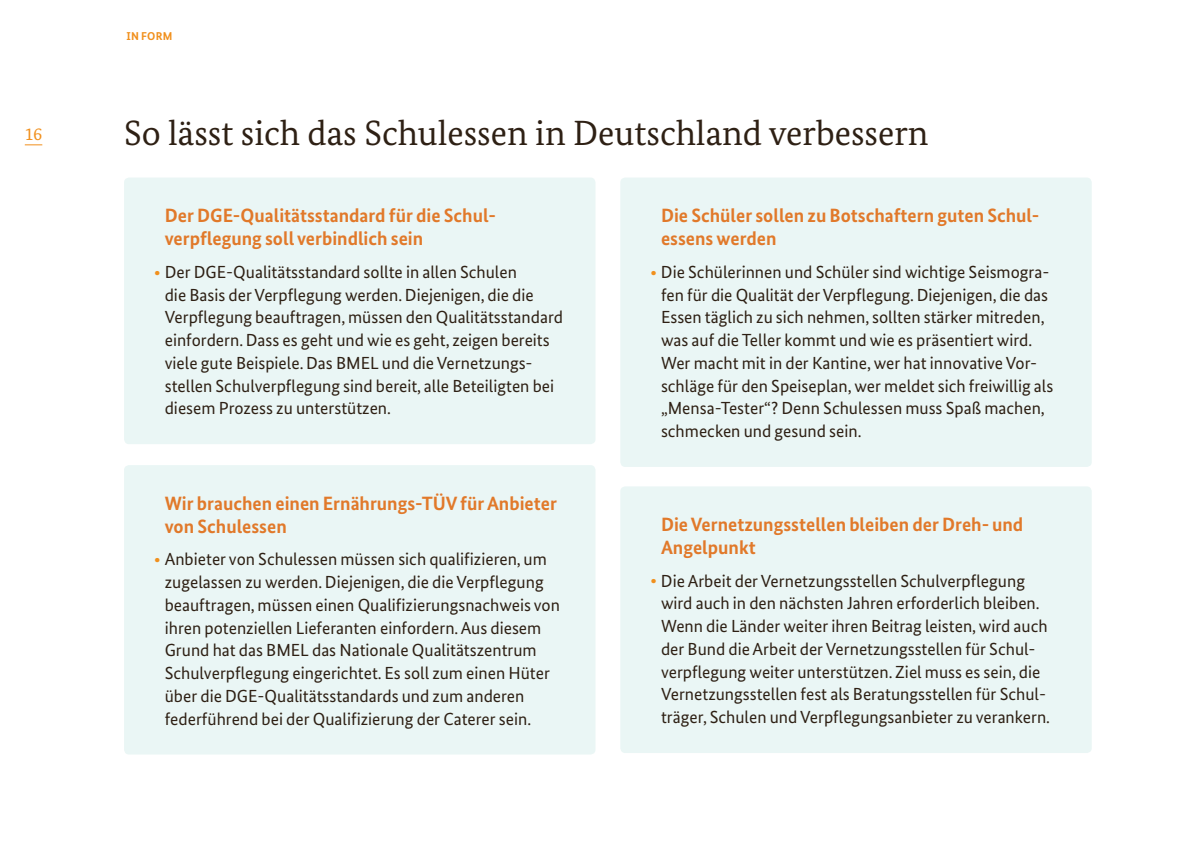
<style>
.page{position:relative;width:1191px;height:859px;background:#fff}
.page>*{position:absolute;margin:0;border:0;box-sizing:border-box;transform-origin:0 0}
.Überschrift_0{font:35px "Bundes Serif";color:#2e2014}
.t1{font:700 19.25px/22.8px "Bundes Sans";color:#e1792a}
.t2{font:17.5px/22.8px "Bundes Sans";color:#2e2014}
.t3{font:17.5px "Bundes Serif";color:#f1901d}
.t4{font:700 11.38px "Bundes Sans";letter-spacing:.025em;color:#f1901d}
.s1{font-size:21px;color:#f1901d}
</style>
<div class="page">
<svg style="left:25px;top:144px;width:17px;height:1px"></svg>
<div style="left:124px;top:177px;width:471px;height:267px;background:#eaf6f5;border-radius:5px"></div>
<div style="left:620px;top:486px;width:471px;height:266px;background:#eaf6f5;border-radius:5px"></div>
<div style="left:620px;top:177px;width:471px;height:290px;background:#eaf6f5;border-radius:5px"></div>
<div style="left:124px;top:465px;width:471px;height:289px;background:#eaf6f5;border-radius:5px"></div>
<p class="t3" style="left:25px;top:123px;width:19px">16</p>
<p class="t4" style="left:126px;top:29px;width:48px">IN FORM</p>
<p class="Überschrift_0" style="left:124px;top:111px;width:806px">So lässt sich das Schulessen in Deutschland verbessern</p>
<p class="t1" style="left:165px;top:204px;width:330px">Der DGE-Qualitätsstandard für die Schul&shy;verpflegung soll verbindlich sein</p>
<p class="t2" style="left:165px;top:260px;width:400px;text-indent:-11px"><span class="s1">•</span> Der DGE-Qualitätsstandard sollte in allen Schulen<br>die Basis der Verpflegung werden. Diejenigen, die die Verpflegung beauftragen, müssen den Qualitätsstandard einfordern. Dass es geht und wie es geht, zeigen bereits viele gute Beispiele. Das BMEL und die Vernetzungs&shy;stellen Schulverpflegung sind bereit, alle Beteiligten bei diesem Prozess zu unterstützen.</p>
<p class="t1" style="left:165px;top:491px;width:394px">Wir brauchen einen Ernährungs-TÜV für Anbieter von Schulessen</p>
<p class="t2" style="left:165px;top:547px;width:397px;text-indent:-11px"><span class="s1">•</span> Anbieter von Schulessen müssen sich qualifizieren, um zugelassen zu werden. Diejenigen, die die Verpflegung beauftragen, müssen einen Qualifizierungsnachweis von ihren potenziellen Lieferanten einfordern. Aus diesem Grund hat das BMEL das Nationale Qualitätszentrum Schulverpflegung eingerichtet. Es soll zum einen Hüter über die DGE-Qualitätsstandards und zum anderen federführend bei der Qualifizierung der Caterer sein.</p>
<p class="t1" style="left:661px;top:204px;width:378px">Die Schüler sollen zu Botschaftern guten Schul&shy;essens werden</p>
<p class="t2" style="left:661px;top:260px;width:394px;text-indent:-11px"><span class="s1">•</span> Die Schülerinnen und Schüler sind wichtige Seismogra&shy;fen für die Qualität der Verpflegung. Diejenigen, die das Essen täglich zu sich nehmen, sollten stärker mitreden, was auf die Teller kommt und wie es präsentiert wird.<br>Wer macht mit in der Kantine, wer hat innovative Vor&shy;schläge für den Speiseplan, wer meldet sich freiwillig als „Mensa-Tester“? Denn Schulessen muss Spaß machen, schmecken und gesund sein.</p>
<p class="t1" style="left:661px;top:512px;width:364px">Die Vernetzungsstellen bleiben der Dreh- und<br>Angelpunkt</p>
<p class="t2" style="left:661px;top:569px;width:390px;text-indent:-11px"><span class="s1">•</span> Die Arbeit der Vernetzungsstellen Schulverpflegung wird auch in den nächsten Jahren erforderlich bleiben.<br>Wenn die Länder weiter ihren Beitrag leisten, wird auch der Bund die Arbeit der Vernetzungsstellen für Schul&shy;verpflegung weiter unterstützen. Ziel muss es sein, die Vernetzungsstellen fest als Beratungsstellen für Schul&shy;träger, Schulen und Verpflegungsanbieter zu verankern.</p>
</div>
